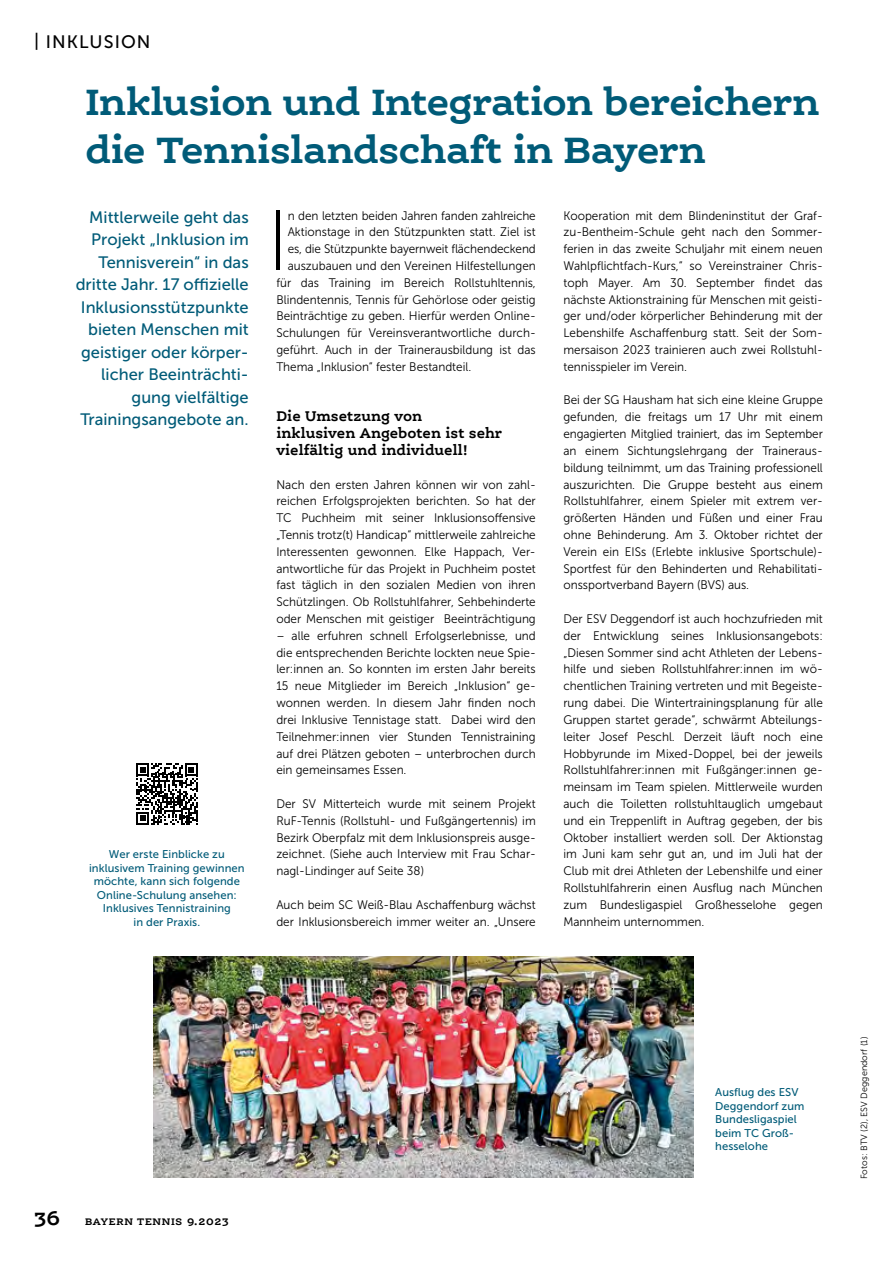
<style>
.page{position:relative;width:893px;height:1263px;background:#fff}
.page>*{position:absolute;margin:0;border:0;box-sizing:border-box;transform-origin:0 0}
.t1{font:84.45px "Museo Sans 100";color:#000;scale:.95 1}
.t2{font:700 39px/48px "Ernestine Pro";letter-spacing:-.025em;color:#005b78}
.t3{font:18px "Museo Sans 500";letter-spacing:.06em;color:#000}
.t4{font:16.5px/22.5px "Museo Sans 500";color:#005b78;text-align:right}
.t5{font:700 15px/16.8px "Ernestine Pro";color:#000;scale:.95 1}
.t6{font:12.3px/16.8px "Museo Sans 300";color:#000;text-align:justify;scale:.95 1}
.t7{font:11.25px/13.5px "Museo Sans 500";letter-spacing:.005em;color:#005b78;text-align:center}
.t8{font:700 10.2px "Ernestine Pro";letter-spacing:.065em;color:#000}
.t9{font:9px "Museo Sans 300";letter-spacing:.005em;color:#000}
.s1{font-size:21px}
.s2{font-size:11.25px}
</style>
<div class="page">
<svg style="left:136px;top:763px;width:62px;height:62px"></svg>
<img style="left:153px;top:956px;width:540px;height:222px">
<h3 class="t3" style="left:34px;top:31px;width:118px">| INKLUSION</h3>
<h2 class="t2" style="left:85px;top:77px;width:736px">Inklusion und Integration bereichern die Tennislandschaft in Bayern</h2>
<h3 class="t4" style="left:76px;top:206px;width:175px">Mittlerweile geht das<br>Projekt „Inklusion im<br>Tennisverein“ in das dritte Jahr. 17 offizielle<br>Inklusionsstützpunkte bieten Menschen mit geistiger oder körper&shy;licher Beeinträchti&shy;gung vielfältige<br>Trainingsangebote an.</h3>
<p class="t6" style="left:563px;top:207px;width:275px">Kooperation mit dem Blindeninstitut der Graf&shy;zu-Bentheim-Schule geht nach den Sommer&shy;ferien in das zweite Schuljahr mit einem neuen Wahlpflichtfach-Kurs,“ so Vereinstrainer Chris&shy;toph Mayer. Am 30. September findet das nächste Aktionstraining für Menschen mit geisti&shy;ger und/oder körperlicher Behinderung mit der Lebenshilfe Aschaffenburg statt. Seit der Som&shy;mersaison 2023 trainieren auch zwei Rollstuhl&shy;tennisspieler im Verein.</p>
<p class="t6" style="left:563px;top:392px;width:275px">Bei der SG Hausham hat sich eine kleine Gruppe gefunden, die freitags um 17 Uhr mit einem engagierten Mitglied trainiert, das im September an einem Sichtungslehrgang der Traineraus&shy;bildung teilnimmt, um das Training professionell auszurichten. Die Gruppe besteht aus einem Rollstuhlfahrer, einem Spieler mit extrem ver&shy;größerten Händen und Füßen und einer Frau ohne Behinderung. Am 3. Oktober richtet der Verein ein EISs (Erlebte inklusive Sportschule)- Sportfest für den Behinderten und Rehabilitati&shy;onssportverband Bayern (BVS) aus.</p>
<p class="t6" style="left:563px;top:610px;width:275px">Der ESV Deggendorf ist auch hochzufrieden mit der Entwicklung seines Inklusionsangebots: „Diesen Sommer sind acht Athleten der Lebens&shy;hilfe und sieben Rollstuhlfahrer:innen im wö&shy;chentlichen Training vertreten und mit Begeiste&shy;rung dabei. Die Wintertrainingsplanung für alle Gruppen startet gerade“, schwärmt Abteilungs&shy;leiter Josef Peschl. Derzeit läuft noch eine Hobbyrunde im Mixed-Doppel, bei der jeweils Rollstuhlfahrer:innen mit Fußgänger:innen ge&shy;meinsam im Team spielen. Mittlerweile wurden auch die Toiletten rollstuhltauglich umgebaut und ein Treppenlift in Auftrag gegeben, der bis Oktober installiert werden soll. Der Aktionstag im Juni kam sehr gut an, und im Juli hat der Club mit drei Athleten der Lebenshilfe und einer Rollstuhlfahrerin einen Ausflug nach München zum Bundesligaspiel Großhesselohe gegen Mannheim unternommen.</p>
<h1 class="t1" style="left:268px;top:196px;width:23px">I</h1>
<p class="t6" style="left:288px;top:207px;width:263px">n den letzten beiden Jahren fanden zahlreiche</p>
<p class="t6" style="left:288px;top:224px;width:263px">Aktionstage in den Stützpunkten statt. Ziel ist</p>
<p class="t6" style="left:288px;top:241px;width:263px">es, die Stützpunkte bayernweit flächendeckend</p>
<p class="t6" style="left:288px;top:257px;width:263px">auszubauen und den Vereinen Hilfestellungen</p>
<p class="t6" style="left:276px;top:274px;width:275px">für das Training im Bereich Rollstuhltennis,</p>
<p class="t6" style="left:276px;top:291px;width:275px">Blindentennis, Tennis für Gehörlose oder geistig</p>
<p class="t6" style="left:276px;top:308px;width:275px">Beinträchtige zu geben. Hierfür werden Online-</p>
<p class="t6" style="left:276px;top:325px;width:275px">Schulungen für Vereinsverantwortliche durch-</p>
<p class="t6" style="left:276px;top:341px;width:275px">geführt. Auch in der Trainerausbildung ist das</p>
<p class="t6" style="left:276px;top:358px;width:207px">Thema „Inklusion“ fester Bestandteil.</p>
<p class="t5" style="left:276px;top:407px;width:239px">Die Umsetzung von inklusiven Angeboten ist sehr vielfältig und individuell!</p>
<p class="t6" style="left:276px;top:476px;width:275px">Nach den ersten Jahren können wir von zahl&shy;reichen Erfolgsprojekten berichten. So hat der TC Puchheim mit seiner Inklusionsoffensive „Tennis trotz(t) Handicap“ mittlerweile zahlreiche Interessenten gewonnen. Elke Happach, Ver&shy;antwortliche für das Projekt in Puchheim postet fast täglich in den sozialen Medien von ihren Schützlingen. Ob Rollstuhlfahrer, Sehbehinderte oder Menschen mit geistiger Beeinträchtigung</p>
<p class="t6" style="left:276px;top:627px;width:275px">– alle erfuhren schnell Erfolgserlebnisse, und die entsprechenden Berichte lockten neue Spie&shy;ler:innen an. So konnten im ersten Jahr bereits 15 neue Mitglieder im Bereich „Inklusion“ ge&shy;wonnen werden. In diesem Jahr finden noch drei Inklusive Tennistage statt. Dabei wird den Teilnehmer:innen vier Stunden Tennistraining auf drei Plätzen geboten – unterbrochen durch ein gemeinsames Essen.</p>
<p class="t6" style="left:276px;top:795px;width:275px">Der SV Mitterteich wurde mit seinem Projekt RuF-Tennis (Rollstuhl- und Fußgängertennis) im Bezirk Oberpfalz mit dem Inklusionspreis ausge&shy;zeichnet. (Siehe auch Interview mit Frau Schar&shy;nagl-Lindinger auf Seite 38)</p>
<p class="t6" style="left:276px;top:896px;width:275px">Auch beim SC Weiß-Blau Aschaffenburg wächst der Inklusionsbereich immer weiter an. „Unsere</p>
<p class="t7" style="left:89px;top:847px;width:157px">Wer erste Einblicke zu inklusivem Training gewinnen möchte, kann sich folgende<br>Online-Schulung ansehen:<br>Inklusives Tennistraining<br>in der Praxis.</p>
<p class="t8" style="left:34px;top:1214px;width:196px"><span class="s1">36</span> BAYERN TENNIS <span class="s2">9.2023</span></p>
<p class="t7" style="left:715px;top:1086px;width:91px;text-align:left">Ausflug des ESV<br>Deggendorf zum<br>Bundesligaspiel beim TC Groß&shy;hesselohe</p>
<p class="t9" style="left:859px;top:1179px;width:144px;rotate:-90deg">Fotos: BTV (2), ESV Deggendorf (1)</p>
</div>
